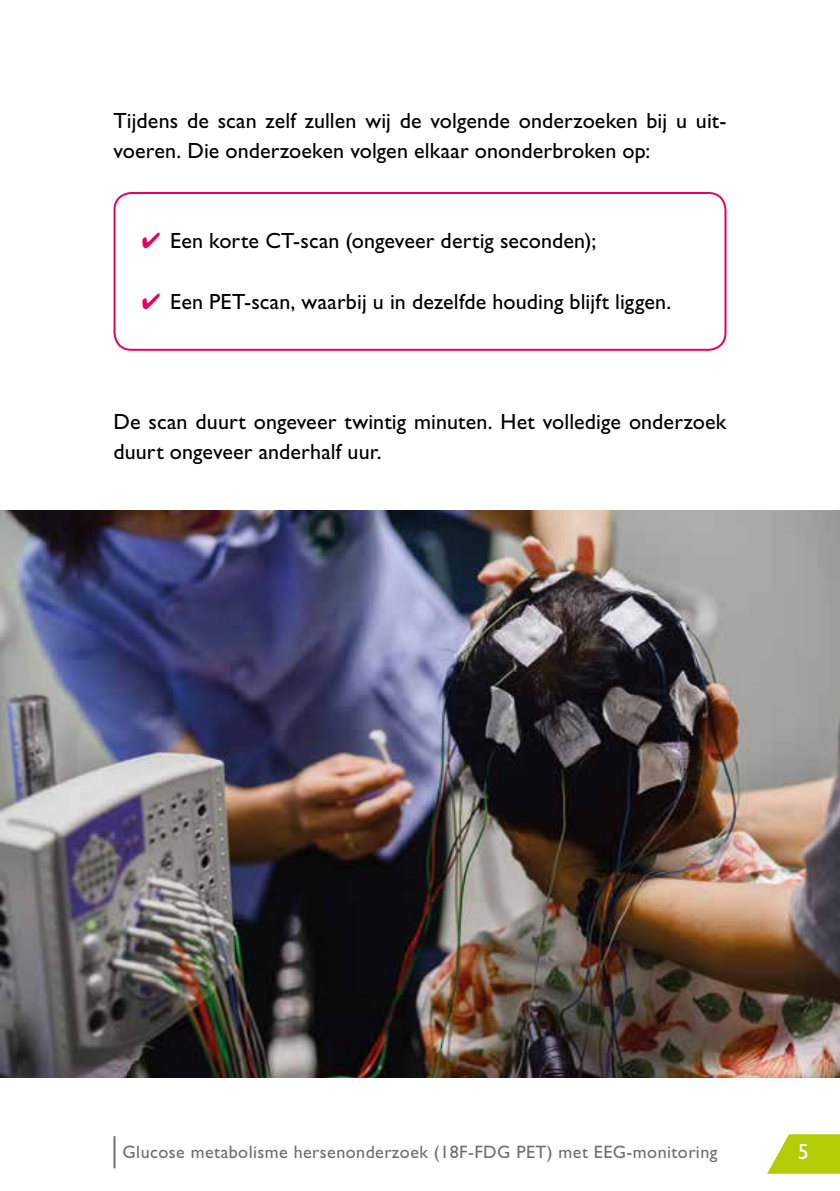
<style>
.page{position:relative;width:840px;height:1191px;background:#fff}
.page>*{position:absolute;margin:0;border:0;box-sizing:border-box;transform-origin:0 0}
.t1{font:22px/30px "Gill Sans Std";letter-spacing:.005em;color:#000}
.t2{font:22px "Gill Sans Std";color:#fff}
.t3{font:18px "Gill Sans Std";letter-spacing:.025em;color:#706f6f}
.s1{color:#e60060}
</style>
<div class="page">
<svg style="left:767px;top:1134px;width:72px;height:39px"></svg>
<hr style="left:113px;top:1136px;width:2px;height:32px;background:#706f6f">
<div style="left:113px;top:192px;width:613px;height:159px;border:2px solid #e60060;border-radius:17px"></div>
<img style="left:0;top:510px;width:839px;height:567px">
<p class="t1" style="left:113px;top:106px;width:614px">Tijdens de scan zelf zullen wij de volgende onderzoeken bij u uit&shy;voeren. Die onderzoeken volgen elkaar ononderbroken op:</p>
<p class="t1" style="left:142px;top:226px;width:455px"><span class="s1">✔</span> Een korte CT-scan (ongeveer dertig seconden);</p>
<p class="t1" style="left:142px;top:286px;width:530px"><span class="s1">✔</span> Een PET-scan, waarbij u in dezelfde houding blijft liggen.</p>
<p class="t1" style="left:113px;top:406px;width:614px">De scan duurt ongeveer twintig minuten. Het volledige onderzoek duurt ongeveer anderhalf uur.</p>
<p class="t3" style="left:122px;top:1141px;width:596px">Glucose metabolisme hersenonderzoek (18F-FDG PET) met EEG-monitoring</p>
<p class="t2" style="left:797px;top:1138px;width:12px">5</p>
</div>
